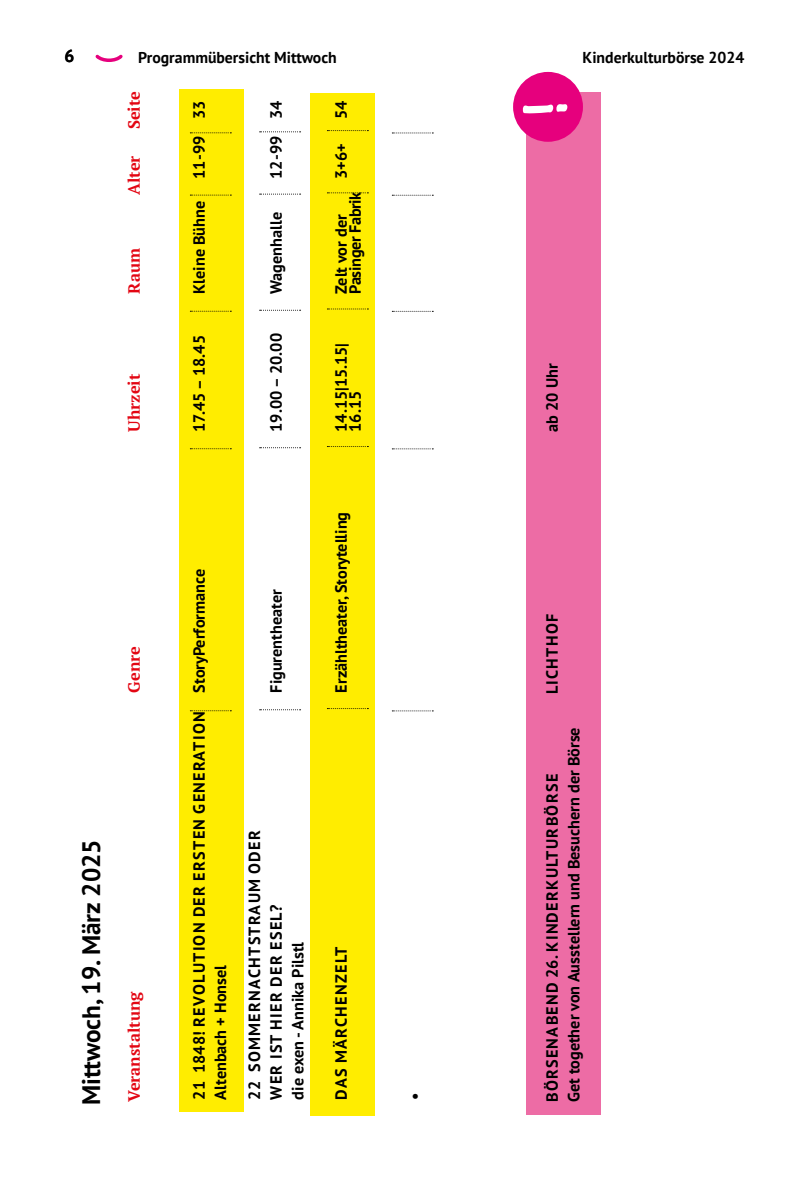
<style>
.page{position:relative;width:794px;height:1191px;background:#fff}
.page>*{position:absolute;margin:0;border:0;box-sizing:border-box;transform-origin:0 0}
.t1{font:700 25.2px "PT Sans";color:#000}
.t2{font:700 17.5px "PT Sans";color:#000}
.t3{font:700 16.28px "PT Sans";color:#000}
.t4{font:700 16.28px/33.9px "PT Sans";letter-spacing:.08em;color:#000}
.t5{font:700 16.28px "PT Serif";color:#e30613}
.t6{font:700 16.28px "PT Sans";letter-spacing:-.02em;color:#000}
.t7{font:700 15.75px "PT Sans";color:#000}
</style>
<div class="page">
<svg style="left:95px;top:54px;width:28px;height:8px"></svg>
<div style="left:179px;top:89px;width:65px;height:1022px;background:#ffed00"></div>
<div style="left:311px;top:94px;width:64px;height:1022px;background:#ffed00"></div>
<div style="left:526px;top:92px;width:75px;height:1022px;background:#ed6ca5"></div>
<svg style="left:260px;top:709px;width:41px;height:1px"></svg>
<svg style="left:260px;top:447px;width:41px;height:1px"></svg>
<svg style="left:260px;top:310px;width:41px;height:1px"></svg>
<svg style="left:260px;top:194px;width:41px;height:1px"></svg>
<svg style="left:260px;top:131px;width:41px;height:1px"></svg>
<svg style="left:327px;top:708px;width:41px;height:1px"></svg>
<svg style="left:327px;top:446px;width:41px;height:1px"></svg>
<svg style="left:327px;top:308px;width:41px;height:1px"></svg>
<svg style="left:327px;top:192px;width:41px;height:1px"></svg>
<svg style="left:327px;top:130px;width:41px;height:1px"></svg>
<svg style="left:190px;top:710px;width:41px;height:1px"></svg>
<svg style="left:190px;top:448px;width:41px;height:1px"></svg>
<svg style="left:190px;top:311px;width:41px;height:1px"></svg>
<svg style="left:190px;top:195px;width:41px;height:1px"></svg>
<svg style="left:190px;top:132px;width:41px;height:1px"></svg>
<svg style="left:392px;top:710px;width:41px;height:1px"></svg>
<svg style="left:392px;top:448px;width:41px;height:1px"></svg>
<svg style="left:392px;top:311px;width:41px;height:1px"></svg>
<svg style="left:392px;top:195px;width:41px;height:1px"></svg>
<svg style="left:392px;top:132px;width:41px;height:1px"></svg>
<div style="left:513px;top:72px;width:70px;height:70px;background:#e6007d;border-radius:50%"></div>
<p class="t2" style="left:64px;top:44px;width:11px">6</p>
<p class="t7" style="left:138px;top:47px;width:200px">Programmübersicht Mittwoch</p>
<p class="t7" style="left:582px;top:47px;width:163px">Kinderkulturbörse 2024</p>
<p class="t5" style="left:123px;top:129px;width:40px;rotate:-90deg">Seite</p>
<p class="t5" style="left:123px;top:195px;width:41px;rotate:-90deg">Alter</p>
<p class="t5" style="left:123px;top:294px;width:47px;rotate:-90deg">Raum</p>
<p class="t5" style="left:123px;top:432px;width:59px;rotate:-90deg">Uhrzeit</p>
<p class="t3" style="left:188px;top:179px;width:79px;rotate:-90deg">11-99 33</p>
<p class="t3" style="left:188px;top:294px;width:94px;rotate:-90deg">Kleine Bühne</p>
<p class="t3" style="left:188px;top:432px;width:98px;rotate:-90deg">17.45 – 18.45</p>
<p class="t3" style="left:265px;top:179px;width:79px;rotate:-90deg">12-99 34</p>
<p class="t3" style="left:265px;top:294px;width:83px;rotate:-90deg">Wagenhalle</p>
<p class="t3" style="left:265px;top:432px;width:100px;rotate:-90deg">19.00 – 20.00</p>
<p class="t3" style="left:330px;top:119px;width:20px;rotate:-90deg">54</p>
<p class="t3" style="left:330px;top:179px;width:37px;rotate:-90deg">3+6+</p>
<p class="t6" style="left:344px;top:294px;width:104px;rotate:-90deg">Pasinger Fabrik</p>
<p class="t3" style="left:330px;top:294px;width:81px;rotate:-90deg">Zelt vor der</p>
<p class="t3" style="left:330px;top:432px;width:90px;rotate:-90deg">14.15|15.15|</p>
<p class="t3" style="left:344px;top:432px;width:42px;rotate:-90deg">16.15</p>
<p class="t3" style="left:541px;top:432px;width:70px;rotate:-90deg">ab 20 Uhr</p>
<p class="t5" style="left:123px;top:692px;width:48px;rotate:-90deg">Genre</p>
<h1 class="t1" style="left:74px;top:1105px;width:268px;rotate:-90deg">Mittwoch, 19. März 2025</h1>
<p class="t5" style="left:123px;top:1101px;width:112px;rotate:-90deg">Veranstaltung</p>
<p class="t4" style="left:182px;top:1099px;width:532px;rotate:-90deg">21 1848! REVOLUTION DER ERSTEN GENERATION StoryPerformance</p>
<p class="t4" style="left:203px;top:1099px;width:271px;rotate:-90deg">Altenbach + Honsel<br>22 SOMMERNACHTSTRAUM ODER</p>
<p class="t3" style="left:265px;top:692px;width:105px;rotate:-90deg">Figurentheater</p>
<p class="t3" style="left:330px;top:692px;width:182px;rotate:-90deg">Erzähltheater, Storytelling</p>
<p class="t4" style="left:259px;top:1099px;width:197px;rotate:-90deg">WER IST HIER DER ESEL?</p>
<p class="t3" style="left:287px;top:1099px;width:159px;rotate:-90deg">die exen - Annika Pilstl</p>
<p class="t4" style="left:324px;top:1099px;width:154px;rotate:-90deg">DAS MÄRCHENZELT</p>
<p class="t3" style="left:404px;top:1099px;width:9px;rotate:-90deg">•</p>
<p class="t4" style="left:535px;top:694px;width:82px;rotate:-90deg">LICHTHOF</p>
<p class="t4" style="left:535px;top:1102px;width:330px;rotate:-90deg">BÖRSENABEND 26. KINDERKULTURBÖRSE</p>
<p class="t3" style="left:563px;top:1102px;width:376px;rotate:-90deg">Get together von Ausstellern und Besuchern der Börse</p>
</div>
